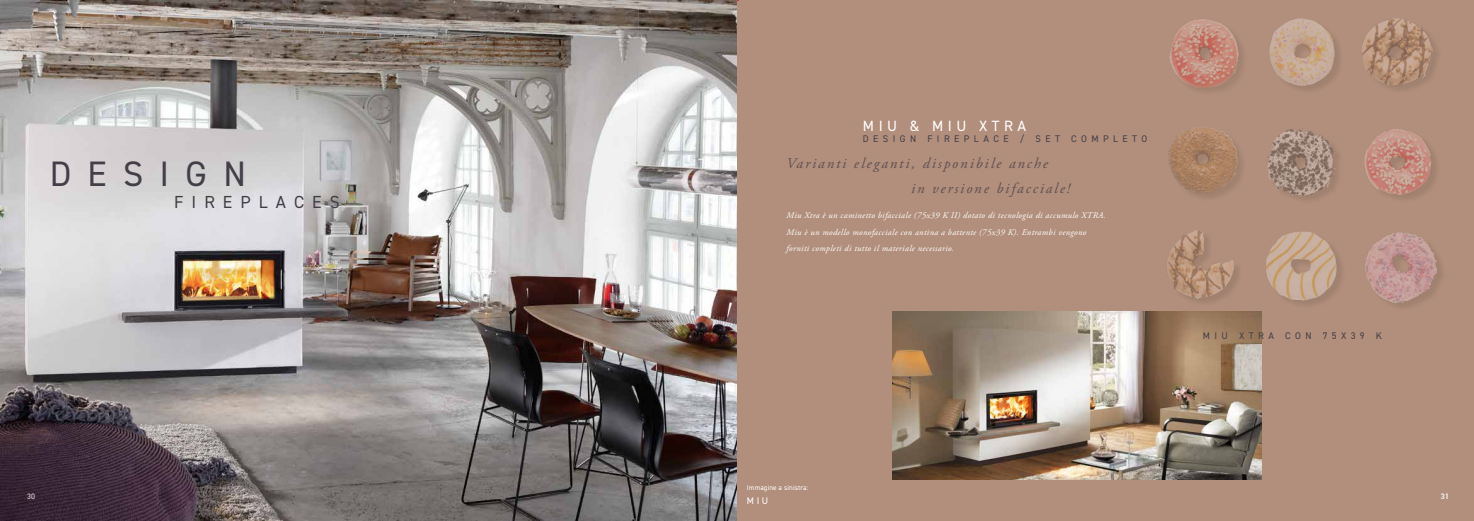
<style>
.page{position:relative;width:1474px;height:521px;background:#fff}
.page>*{position:absolute;margin:0;border:0;box-sizing:border-box;transform-origin:0 0}
.t1{font:35.44px "DIN2014";letter-spacing:.46em;color:#433e47}
.t2{font:17.5px "DIN2014";letter-spacing:.46em;color:#433e47}
.t3{font:italic 14.88px/24.9px "Adobe Garamond Pro";letter-spacing:.13em;color:#5f4f52}
.t4{font:14.88px "DIN2014";letter-spacing:.305em;color:#fff}
.t5{font:9.62px "DIN2014";letter-spacing:.46em;color:#433e47}
.t6{font:9.62px "DIN2014";color:#fff}
.t7{font:italic 8.75px/16.6px "Adobe Garamond Pro";letter-spacing:.04em;color:#fff}
.t8{font:7.88px "DIN2014";color:#e1dddc}
.t9{font:7px "DIN2014";letter-spacing:.015em;color:#fff}
</style>
<div class="page">
<img style="left:0;top:0;width:737px;height:521px">
<div style="left:737px;top:0;width:736px;height:521px;background:#b28f7c"></div>
<img style="left:1167px;top:18px;width:275px;height:426px">
<img style="left:892px;top:311px;width:368px;height:169px">
<h1 class="t1" style="left:50px;top:152px;width:198px">DESIGN</h1>
<h2 class="t2" style="left:174px;top:191px;width:167px">FIREPLACES</h2>
<h3 class="t4" style="left:863px;top:116px;width:165px">MIU &amp; MIU XTRA</h3>
<p class="t5" style="left:863px;top:133px;width:286px">DESIGN FIREPLACE / SET COMPLETO</p>
<h3 class="t3" style="left:911px;top:151px;width:160px;text-indent:-124px">Varianti eleganti, disponibile anche<br>in versione bifacciale!</h3>
<p class="t7" style="left:786px;top:207px;width:321px">Miu Xtra è un caminetto bifacciale (75x39 K II) dotato di tecnologia di accumulo XTRA.<br>Miu è un modello monofacciale con antina a battente (75x39 K). Entrambi vengono forniti completi di tutto il materiale necessario.</p>
<p class="t5" style="left:1202px;top:329px;width:181px">MIU XTRA CON 75X39 K</p>
<p class="t9" style="left:747px;top:484px;width:63px">Immagine a sinistra:</p>
<p class="t6" style="left:747px;top:494px;width:23px">MIU</p>
<p class="t8" style="left:27px;top:491px;width:10px">30</p>
<p class="t8" style="left:1440px;top:491px;width:10px">31</p>
</div>
